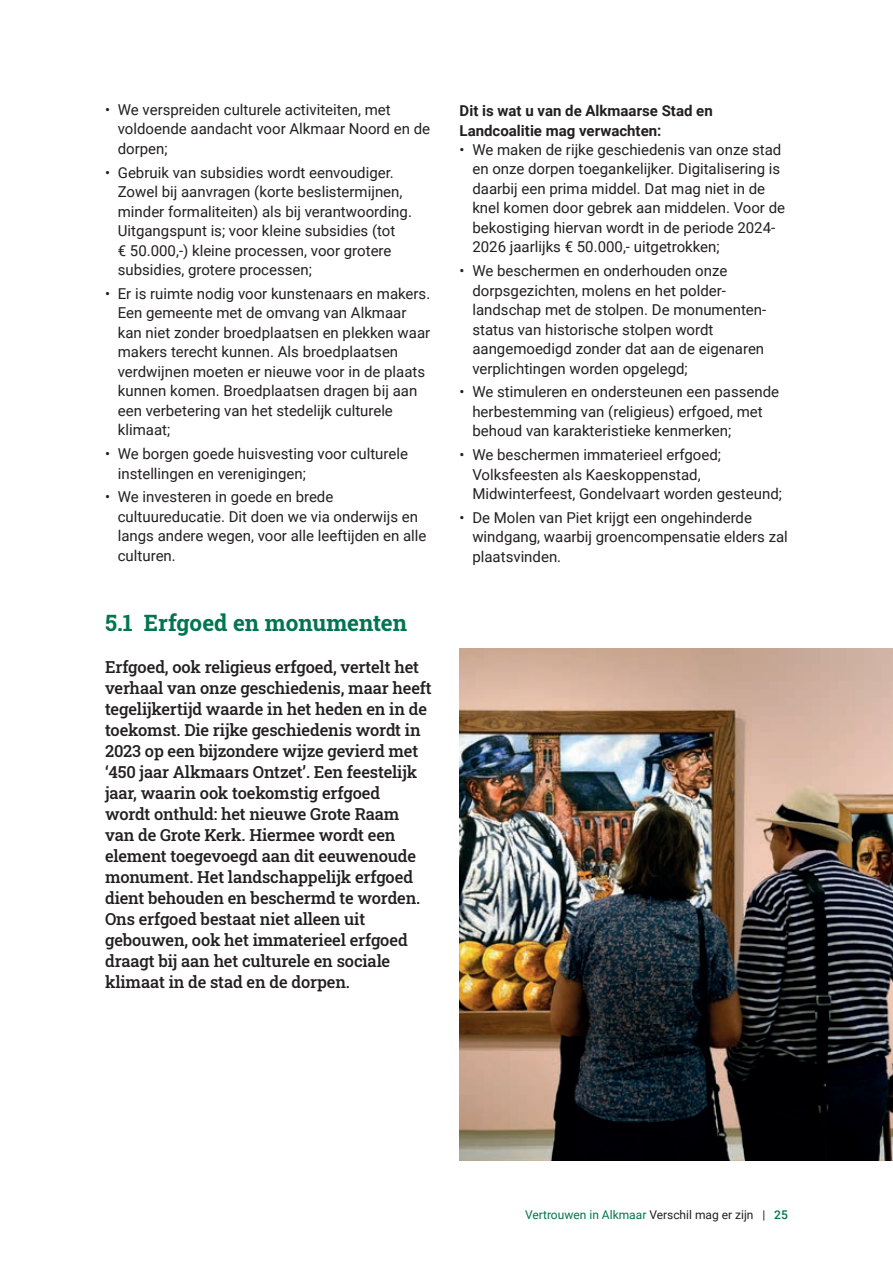
<style>
.page{position:relative;width:893px;height:1263px;background:#fff}
.page>*{position:absolute;margin:0;border:0;box-sizing:border-box;transform-origin:0 0}
.t1{font:700 22.5px "Roboto Slab";color:#00754f}
.t2{font:500 16.5px/21px "Roboto Slab";letter-spacing:-.01em;color:#231f20}
.t3{font:15px/19.5px "Roboto";color:#231f20}
.t4{font:700 15px/19.5px "Roboto";color:#231f20}
.t5{font:12px "Roboto";color:#00754f}
.s1{color:#231f20}
.s2{font-weight:500}
</style>
<div class="page">
<img style="left:460px;top:648px;width:433px;height:512px">
<p class="t3" style="left:118px;top:99px;width:314px;text-indent:-13px">• We verspreiden culturele activiteiten, met voldoende aandacht voor Alkmaar Noord en de dorpen;</p>
<p class="t3" style="left:118px;top:162px;width:296px;text-indent:-13px">• Gebruik van subsidies wordt eenvoudiger.<br>Zowel bij aanvragen (korte beslistermijnen, minder formaliteiten) als bij verantwoording.<br>Uitgangspunt is; voor kleine subsidies (tot<br>€ 50.000,-) kleine processen, voor grotere subsidies, grotere processen;</p>
<p class="t3" style="left:118px;top:283px;width:314px;text-indent:-13px">• Er is ruimte nodig voor kunstenaars en makers.<br>Een gemeente met de omvang van Alkmaar kan niet zonder broedplaatsen en plekken waar makers terecht kunnen. Als broedplaatsen verdwijnen moeten er nieuwe voor in de plaats kunnen komen. Broedplaatsen dragen bij aan een verbetering van het stedelijk culturele klimaat;</p>
<p class="t3" style="left:118px;top:443px;width:292px;text-indent:-13px">• We borgen goede huisvesting voor culturele instellingen en verenigingen;</p>
<p class="t3" style="left:118px;top:487px;width:310px;text-indent:-13px">• We investeren in goede en brede cultuureducatie. Dit doen we via onderwijs en langs andere wegen, voor alle leeftijden en alle culturen.</p>
<h1 class="t1" style="left:105px;top:607px;width:304px">5.1 Erfgoed en monumenten</h1>
<p class="t2" style="left:105px;top:656px;width:328px">Erfgoed, ook religieus erfgoed, vertelt het verhaal van onze geschiedenis, maar heeft tegelijkertijd waarde in het heden en in de toekomst. Die rijke geschiedenis wordt in 2023 op een bijzondere wijze gevierd met ‘450 jaar Alkmaars Ontzet’. Een feestelijk jaar, waarin ook toekomstig erfgoed<br>wordt onthuld: het nieuwe Grote Raam van de Grote Kerk. Hiermee wordt een element toegevoegd aan dit eeuwenoude monument. Het landschappelijk erfgoed dient behouden en beschermd te worden.<br>Ons erfgoed bestaat niet alleen uit gebouwen, ook het immaterieel erfgoed draagt bij aan het culturele en sociale klimaat in de stad en de dorpen.</p>
<p class="t4" style="left:460px;top:100px;width:255px">Dit is wat u van de Alkmaarse Stad en<br>Landcoalitie mag verwachten:</p>
<p class="t3" style="left:472px;top:139px;width:314px;text-indent:-13px">• We maken de rijke geschiedenis van onze stad en onze dorpen toegankelijker. Digitalisering is daarbij een prima middel. Dat mag niet in de knel komen door gebrek aan middelen. Voor de bekostiging hiervan wordt in de periode 2024- 2026 jaarlijks € 50.000,- uitgetrokken;</p>
<p class="t3" style="left:472px;top:260px;width:295px;text-indent:-13px">• We beschermen en onderhouden onze dorpsgezichten, molens en het polder&shy;landschap met de stolpen. De monumenten&shy;status van historische stolpen wordt aangemoedigd zonder dat aan de eigenaren verplichtingen worden opgelegd;</p>
<p class="t3" style="left:472px;top:382px;width:308px;text-indent:-13px">• We stimuleren en ondersteunen een passende herbestemming van (religieus) erfgoed, met behoud van karakteristieke kenmerken;</p>
<p class="t3" style="left:472px;top:444px;width:311px;text-indent:-13px">• We beschermen immaterieel erfgoed;<br>Volksfeesten als Kaeskoppenstad,<br>Midwinterfeest, Gondelvaart worden gesteund;</p>
<p class="t3" style="left:472px;top:507px;width:317px;text-indent:-13px">• De Molen van Piet krijgt een ongehinderde windgang, waarbij groencompensatie elders zal plaatsvinden.</p>
<p class="t5" style="left:525px;top:1207px;width:264px">Vertrouwen in Alkmaar <span class="s1">Verschil mag er zijn |</span> <span class="s2">25</span></p>
</div>
